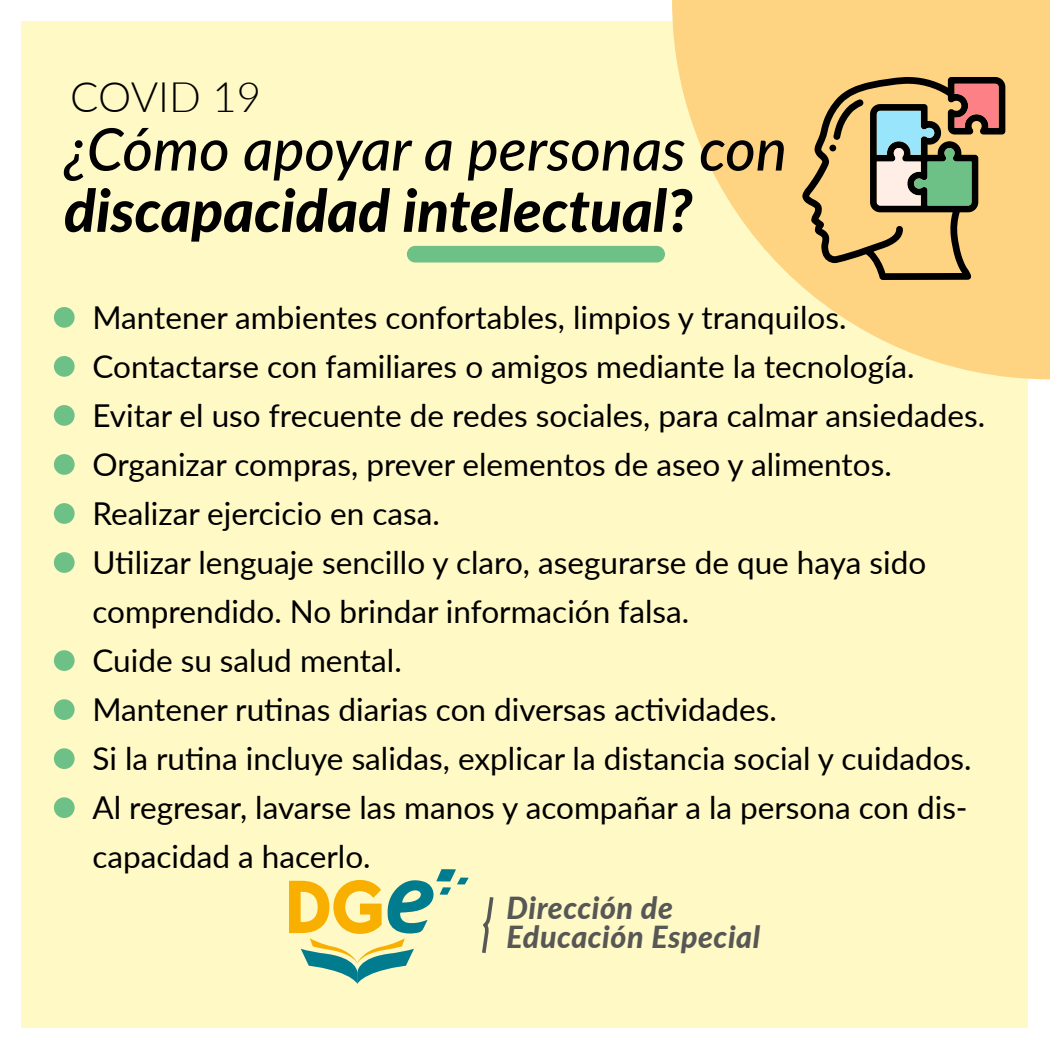
<style>
.page{position:relative;width:1050px;height:1050px;background:#fff}
.page>*{position:absolute;margin:0;border:0;box-sizing:border-box;transform-origin:0 0}
.t1{font:italic 800 58.62px "Lato";color:#000}
.t2{font:italic 500 58.62px "Lato";color:#000}
.t3{font:300 42px "Lato";color:#000}
.t4{font:31.5px/49.1px "Lato";color:#000}
.t5{font:italic 800 30.36px/29px "Lato";letter-spacing:.02em;color:#575756}
</style>
<div class="page">
<div style="left:22px;top:22px;width:1006px;height:1006px;background:#fff9c5"></div>
<svg style="left:672px;top:0;width:378px;height:379px;fill:#fed482"></svg>
<svg style="left:482px;top:897px;width:12px;height:56px"></svg>
<svg style="left:289px;top:869px;width:180px;height:115px"></svg>
<div style="left:54px;top:307px;width:21px;height:21px;background:#6ec186;border-radius:50%"></div>
<div style="left:54px;top:356px;width:21px;height:21px;background:#6ec186;border-radius:50%"></div>
<div style="left:54px;top:405px;width:21px;height:21px;background:#6ec186;border-radius:50%"></div>
<div style="left:54px;top:454px;width:21px;height:21px;background:#6ec186;border-radius:50%"></div>
<div style="left:54px;top:503px;width:21px;height:21px;background:#6ec186;border-radius:50%"></div>
<div style="left:54px;top:552px;width:21px;height:21px;background:#6ec186;border-radius:50%"></div>
<div style="left:54px;top:650px;width:21px;height:21px;background:#6ec186;border-radius:50%"></div>
<div style="left:54px;top:699px;width:21px;height:21px;background:#6ec186;border-radius:50%"></div>
<div style="left:54px;top:748px;width:21px;height:21px;background:#6ec186;border-radius:50%"></div>
<div style="left:54px;top:797px;width:21px;height:21px;background:#6ec186;border-radius:50%"></div>
<svg style="left:802px;top:76px;width:203px;height:204px;background:#b8a16e"></svg>
<div style="left:407px;top:246px;width:258px;height:16px;background:#6ec186;border-radius:8px"></div>
<h2 class="t3" style="left:70px;top:68px;width:192px">COVID 19</h2>
<h1 class="t2" style="left:64px;top:107px;width:724px">¿Cómo apoyar a personas con</h1>
<h1 class="t1" style="left:64px;top:167px;width:630px">discapacidad intelectual?</h1>
<p class="t4" style="left:92px;top:291px;width:894px">Mantener ambientes confortables, limpios y tranquilos.<br>Contactarse con familiares o amigos mediante la tecnología.<br>Evitar el uso frecuente de redes sociales, para calmar ansiedades.<br>Organizar compras, prever elementos de aseo y alimentos.<br>Realizar ejercicio en casa.<br>Utilizar lenguaje sencillo y claro, asegurarse de que haya sido comprendido. No brindar información falsa.<br>Cuide su salud mental.<br>Mantener rutinas diarias con diversas actividades.<br>Si la rutina incluye salidas, explicar la distancia social y cuidados.<br>Al regresar, lavarse las manos y acompañar a la persona con dis&shy;capacidad a hacerlo.</p>
<p class="t5" style="left:507px;top:892px;width:255px">Dirección de<br>Educación Especial</p>
</div>
